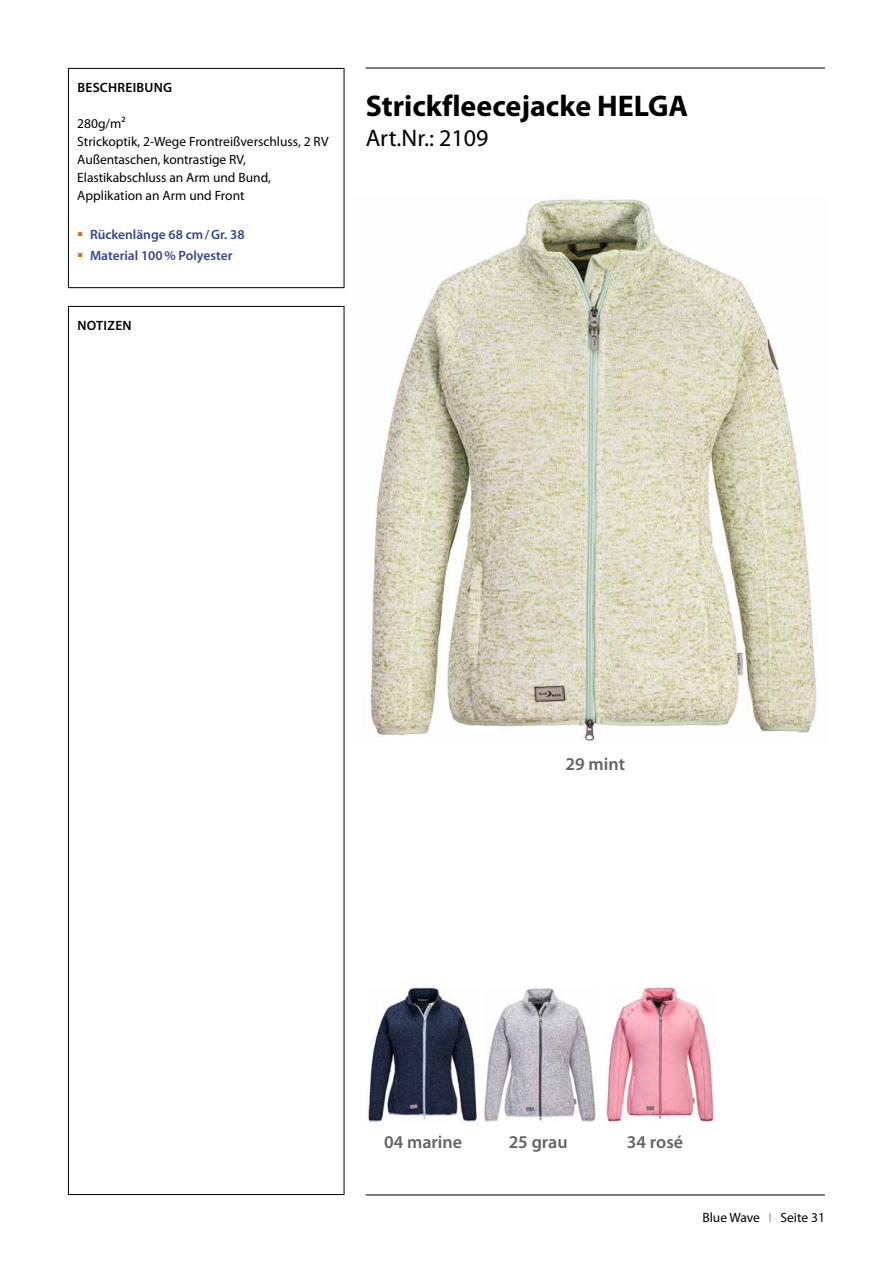
<style>
.page{position:relative;width:893px;height:1263px;background:#fff}
.page>*{position:absolute;margin:0;border:0;box-sizing:border-box;transform-origin:0 0}
.t1{font:700 30px "Myriad Pro";color:#000}
.t2{font:24px "Myriad Pro";color:#000}
.t3{font:600 18px "Myriad Pro";color:#646363}
.t4{font:13.5px/18px "Myriad Pro";color:#000}
.t5{font:600 13.5px "Myriad Pro";color:#364684}
.t6{font:600 13.5px "Myriad Pro";letter-spacing:.02em;color:#000}
.s1{color:#ec6608}
.s2{color:#9d9d9c}
</style>
<div class="page">
<hr style="left:366px;top:68px;width:459px;height:1px;background:#000">
<hr style="left:366px;top:1194px;width:459px;height:1px;background:#000">
<img style="left:370px;top:198px;width:447px;height:544px">
<img style="left:368px;top:988px;width:109px;height:134px">
<img style="left:484px;top:988px;width:112px;height:134px">
<img style="left:605px;top:987px;width:109px;height:134px">
<div style="left:68px;top:68px;width:276px;height:220px;border:1px solid #000"></div>
<p class="t6" style="left:77px;top:82px;width:96px">BESCHREIBUNG</p>
<p class="t4" style="left:77px;top:115px;width:253px">280g/m²<br>Strickoptik, 2-Wege Frontreißverschluss, 2 RV<br>Außentaschen, kontrastige RV,<br>Elastikabschluss an Arm und Bund,<br>Applikation an Arm und Front</p>
<p class="t5" style="left:77px;top:229px;width:169px"><span class="s1">▪</span> Rückenlänge 68 cm / Gr. 38</p>
<p class="t5" style="left:77px;top:250px;width:157px"><span class="s1">▪</span> Material 100 % Polyester</p>
<p class="t6" style="left:77px;top:320px;width:56px">NOTIZEN</p>
<h1 class="t1" style="left:366px;top:94px;width:324px">Strickfleecejacke HELGA</h1>
<h2 class="t2" style="left:366px;top:126px;width:124px">Art.Nr.: 2109</h2>
<h3 class="t3" style="left:566px;top:757px;width:61px">29 mint</h3>
<h3 class="t3" style="left:384px;top:1135px;width:80px">04 marine</h3>
<h3 class="t3" style="left:509px;top:1135px;width:60px">25 grau</h3>
<h3 class="t3" style="left:627px;top:1135px;width:58px">34 rosé</h3>
<p class="t4" style="left:702px;top:1209px;width:124px">Blue Wave <span class="s2">I</span> Seite 31</p>
</div>
